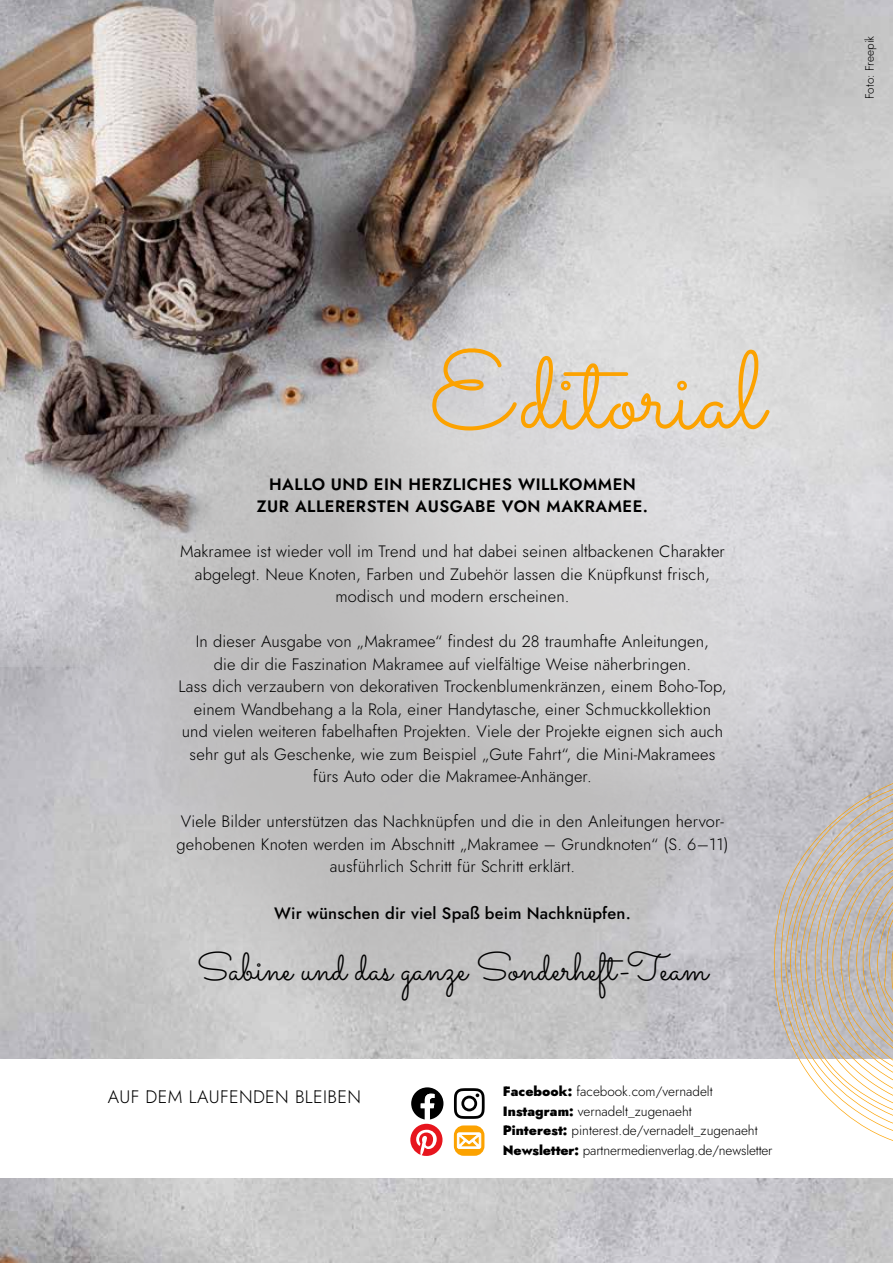
<style>
.page{position:relative;width:893px;height:1263px;background:#fff}
.page>*{position:absolute;margin:0;border:0;box-sizing:border-box;transform-origin:0 0}
.t1{font:109.5px "Sacramento";color:#fca200}
.t2{font:39px "Sacramento";color:#000}
.t3{font:300 18px "Jost";letter-spacing:.02em;color:#000}
.t4{font:300 16.5px/22.5px "Jost";letter-spacing:.01em;color:#000;text-align:center}
.t5{font:600 16.5px/22.5px "Jost";letter-spacing:.03em;color:#000;text-align:center}
.t6{font:500 16.5px "Jost";letter-spacing:.01em;color:#000}
.t7{font:300 13.5px/19.5px "Jost";color:#000}
.t8{font:300 12px "Jost";color:#000}
.s1{font-weight:900}
</style>
<div class="page">
<img style="left:0;top:666px;width:893px;height:597px">
<img style="left:0;top:0;width:893px;height:666px">
<div style="left:0;top:1059px;width:893px;height:119px;background:#fff"></div>
<svg style="left:454px;top:1088px;width:31px;height:31px"></svg>
<svg style="left:410px;top:1087px;width:33px;height:69px"></svg>
<div style="left:455px;top:1127px;width:28px;height:27px;background:#fca200;border-radius:9px"></div>
<div style="left:454px;top:1125px;width:30px;height:31px;border:3px solid #fca200;border-radius:9px"></div>
<svg style="left:457px;top:1132px;width:24px;height:17px"></svg>
<div style="left:102px;top:364px;width:663px;height:663px;background:#bebdbd;border-radius:50%"></div>
<svg style="left:330px;top:141px;width:563px;height:663px;fill:#d2d2d3"></svg>
<svg style="left:774px;top:767px;width:119px;height:292px;background:#c0bcbe"></svg>
<svg style="left:781px;top:773px;width:112px;height:368px"></svg>
<p class="t8" style="left:862px;top:99px;width:65px;rotate:-90deg">Foto: Freepik</p>
<h1 class="t1" style="left:429px;top:326px;width:336px">Editorial</h1>
<p class="t5" style="left:257px;top:473px;width:393px">HALLO UND EIN HERZLICHES WILLKOMMEN<br>ZUR ALLERERSTEN AUSGABE VON MAKRAMEE.</p>
<p class="t4" style="left:180px;top:540px;width:546px">Makramee ist wieder voll im Trend und hat dabei seinen altbackenen Charakter abgelegt. Neue Knoten, Farben und Zubehör lassen die Knüpfkunst frisch, modisch und modern erscheinen.</p>
<p class="t4" style="left:178px;top:630px;width:550px">In dieser Ausgabe von „Makramee“ findest du 28 traumhafte Anleitungen,<br>die dir die Faszination Makramee auf vielfältige Weise näherbringen.<br>Lass dich verzaubern von dekorativen Trockenblumenkränzen, einem Boho-Top, einem Wandbehang a la Rola, einer Handytasche, einer Schmuckkollektion<br>und vielen weiteren fabelhaften Projekten. Viele der Projekte eignen sich auch sehr gut als Geschenke, wie zum Beispiel „Gute Fahrt“, die Mini-Makramees fürs Auto oder die Makramee-Anhänger.</p>
<p class="t4" style="left:177px;top:810px;width:553px">Viele Bilder unterstützen das Nachknüpfen und die in den Anleitungen hervor&shy;gehobenen Knoten werden im Abschnitt „Makramee – Grundknoten“ (S. 6–11) ausführlich Schritt für Schritt erklärt.</p>
<p class="t6" style="left:274px;top:902px;width:358px">Wir wünschen dir viel Spaß beim Nachknüpfen.</p>
<h2 class="t2" style="left:197px;top:943px;width:513px">Sabine und das ganze Sonderheft-Team</h2>
<p class="t3" style="left:108px;top:1084px;width:255px">AUF DEM LAUFENDEN BLEIBEN</p>
<p class="t7" style="left:503px;top:1082px;width:271px"><span class="s1">Facebook:</span> facebook.com/vernadelt <span class="s1">Instagram:</span> vernadelt_zugenaeht<br><span class="s1">Pinterest:</span> pinterest.de/vernadelt_zugenaeht <span class="s1">Newsletter:</span> partnermedienverlag.de/newsletter</p>
</div>
